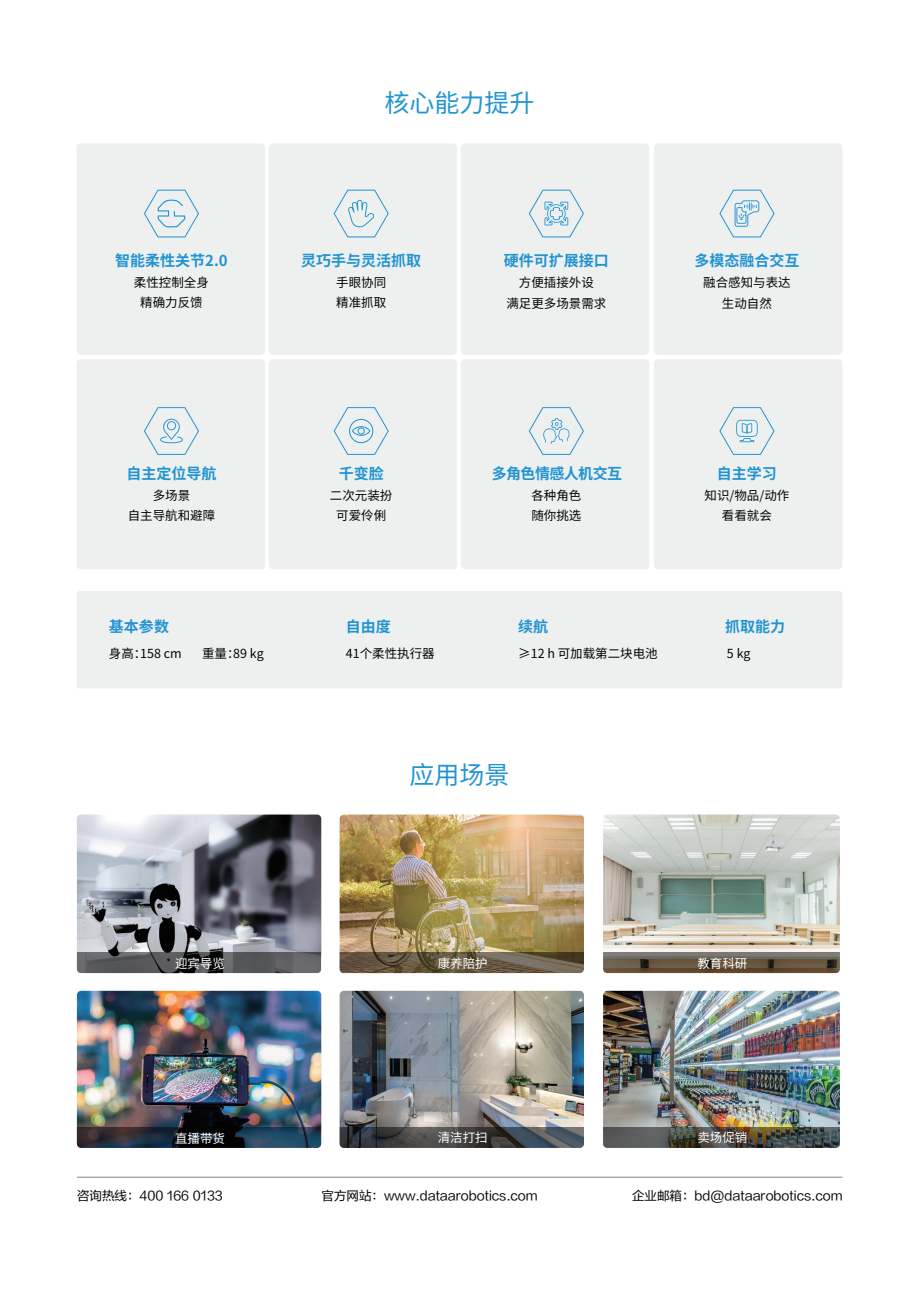
<style>
.page{position:relative;width:919px;height:1289px;background:#fff}
.page>*{position:absolute;margin:0;border:0;box-sizing:border-box;transform-origin:0 0}
.t1{font:25.05px "Source Han Sans CN";color:#2194d2}
.t2{font:700 15px "Source Han Sans CN";color:#2194d2}
.t3{font:700 15px "Source Han Sans CN";letter-spacing:-.04em;color:#2194d2}
.t4{font:12.45px/20.2px "Source Han Sans CN";color:#030303;text-align:center}
.t5{font:12.45px "FZLTHJW GB1 0";color:#030303}
.t6{font:12.45px "Source Han Sans CN";color:#fff}
</style>
<div class="page">
<div style="left:77px;top:143px;width:188px;height:212px;background:#eef0f0;border-radius:4px"></div>
<div style="left:268px;top:143px;width:189px;height:212px;background:#eef0f0;border-radius:4px"></div>
<div style="left:460px;top:143px;width:189px;height:212px;background:#eef0f0;border-radius:4px"></div>
<div style="left:77px;top:359px;width:188px;height:210px;background:#eef0f0;border-radius:4px"></div>
<div style="left:77px;top:591px;width:765px;height:97px;background:#eef0f0;border-radius:3px"></div>
<div style="left:268px;top:359px;width:189px;height:210px;background:#eef0f0;border-radius:4px"></div>
<div style="left:460px;top:359px;width:189px;height:210px;background:#eef0f0;border-radius:4px"></div>
<div style="left:653px;top:359px;width:189px;height:210px;background:#eef0f0;border-radius:4px"></div>
<div style="left:653px;top:143px;width:189px;height:212px;background:#eef0f0;border-radius:4px"></div>
<hr style="left:77px;top:1176px;width:765px;height:1px;background:#808285">
<img style="left:339px;top:814px;width:245px;height:138px">
<svg style="left:339px;top:952px;width:245px;height:21px;background:#645743"></svg>
<img style="left:339px;top:990px;width:245px;height:137px">
<svg style="left:339px;top:1127px;width:245px;height:20px;background:#434548"></svg>
<img style="left:77px;top:814px;width:244px;height:138px">
<svg style="left:77px;top:952px;width:244px;height:21px;background:#4f5053"></svg>
<img style="left:77px;top:990px;width:244px;height:137px">
<svg style="left:77px;top:1127px;width:244px;height:20px;background:#1d2b38"></svg>
<img style="left:603px;top:814px;width:236px;height:138px">
<svg style="left:603px;top:952px;width:236px;height:21px;background:#675a49"></svg>
<img style="left:603px;top:990px;width:236px;height:137px">
<img style="left:603px;top:1127px;width:236px;height:20px">
<svg style="left:144px;top:189px;width:55px;height:49px"></svg>
<svg style="left:144px;top:407px;width:55px;height:48px"></svg>
<svg style="left:333px;top:407px;width:56px;height:48px"></svg>
<svg style="left:529px;top:407px;width:55px;height:48px"></svg>
<svg style="left:719px;top:407px;width:55px;height:48px"></svg>
<svg style="left:333px;top:189px;width:56px;height:49px"></svg>
<svg style="left:719px;top:189px;width:55px;height:49px"></svg>
<svg style="left:528px;top:189px;width:56px;height:49px"></svg>
<p class="t2" style="left:115px;top:252px;width:114px">智能柔性关节2.0</p>
<p class="t4" style="left:134px;top:273px;width:76px">柔性控制全身精确力反馈</p>
<h1 class="t1" style="left:384px;top:89px;width:151px">核心能力提升</h1>
<p class="t2" style="left:301px;top:252px;width:121px">灵巧手与灵活抓取</p>
<p class="t4" style="left:336px;top:273px;width:51px;text-align:left">手眼协同精准抓取</p>
<p class="t2" style="left:504px;top:252px;width:106px">硬件可扩展接口</p>
<p class="t4" style="left:506px;top:273px;width:101px">方便插接外设<br>满足更多场景需求</p>
<p class="t2" style="left:694px;top:252px;width:107px">多模态融合交互</p>
<p class="t4" style="left:703px;top:273px;width:89px">融合感知与表达生动自然</p>
<p class="t2" style="left:126px;top:465px;width:92px">自主定位导航</p>
<p class="t2" style="left:338px;top:465px;width:46px">千变脸</p>
<p class="t3" style="left:492px;top:465px;width:132px">多角色情感人机交互</p>
<p class="t2" style="left:717px;top:465px;width:61px">自主学习</p>
<p class="t4" style="left:128px;top:485px;width:89px">多场景<br>自主导航和避障</p>
<p class="t4" style="left:330px;top:485px;width:64px">二次元装扮可爱伶俐</p>
<p class="t4" style="left:531px;top:485px;width:51px;text-align:left">各种角色随你挑选</p>
<p class="t4" style="left:704px;top:485px;width:86px">知识/物品/动作看看就会</p>
<p class="t2" style="left:109px;top:618px;width:61px">基本参数</p>
<p class="t4" style="left:109px;top:643px;width:74px">身高：158 cm</p>
<p class="t4" style="left:202px;top:643px;width:63px">重量：89 kg</p>
<p class="t2" style="left:346px;top:618px;width:46px">自由度</p>
<p class="t4" style="left:346px;top:643px;width:90px">41个柔性执行器</p>
<p class="t2" style="left:518px;top:618px;width:31px">续航</p>
<p class="t4" style="left:518px;top:643px;width:141px">≥12 h 可加载第二块电池</p>
<p class="t2" style="left:725px;top:618px;width:62px">抓取能力</p>
<p class="t4" style="left:727px;top:643px;width:25px">5 kg</p>
<h1 class="t1" style="left:409px;top:760px;width:101px">应用场景</h1>
<p class="t6" style="left:175px;top:956px;width:51px">迎宾导览</p>
<p class="t6" style="left:437px;top:956px;width:51px">康养陪护</p>
<p class="t6" style="left:697px;top:956px;width:51px">教育科研</p>
<p class="t6" style="left:175px;top:1130px;width:51px">直播带货</p>
<p class="t6" style="left:437px;top:1130px;width:51px">清洁打扫</p>
<p class="t6" style="left:697px;top:1130px;width:51px">卖场促销</p>
<p class="t5" style="left:77px;top:1188px;width:147px">咨询热线：400 166 0133</p>
<p class="t5" style="left:321px;top:1188px;width:218px">官方网站：www.dataarobotics.com</p>
<p class="t5" style="left:632px;top:1188px;width:212px">企业邮箱：bd@dataarobotics.com</p>
</div>
